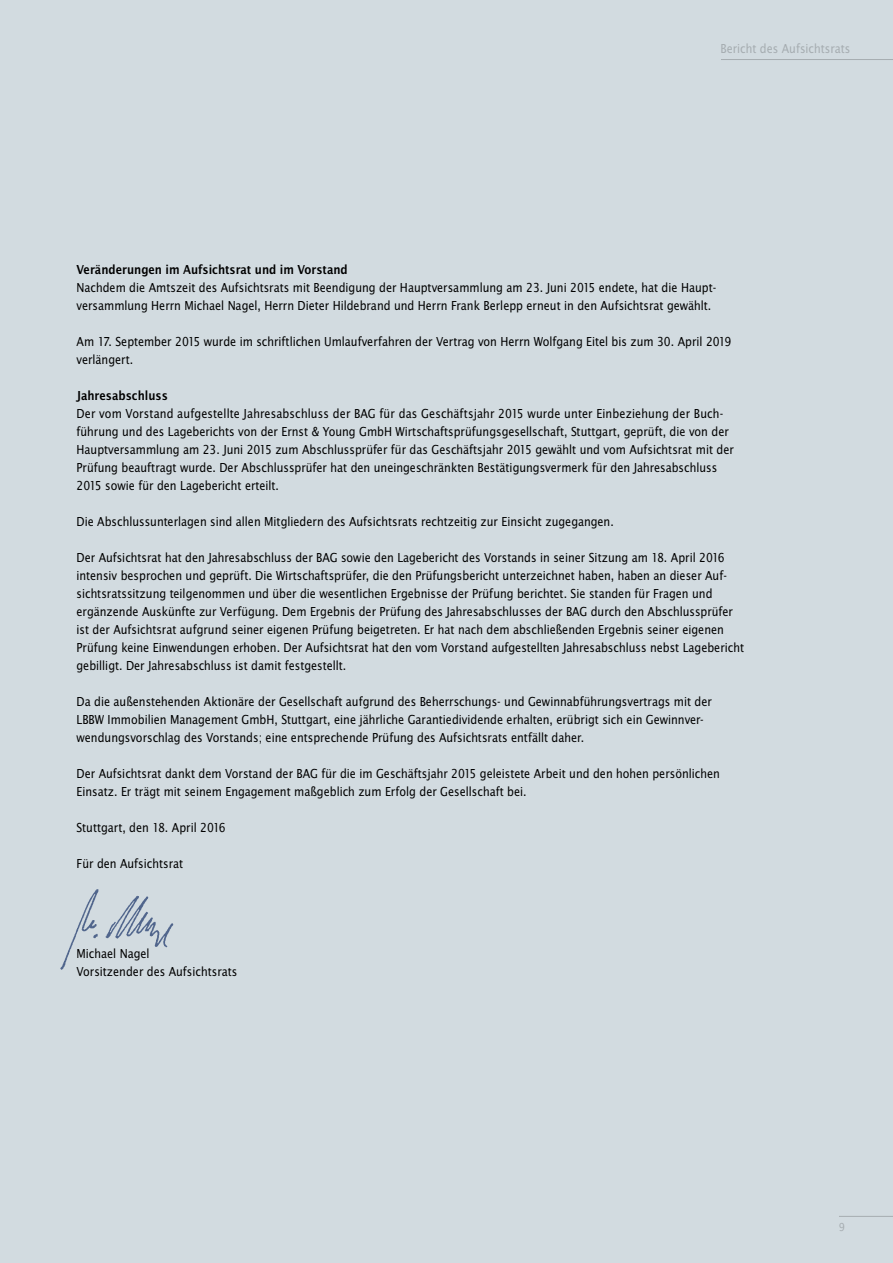
<style>
.page{position:relative;width:893px;height:1263px;background:#d2dbe0}
.page>*{position:absolute;margin:0;border:0;box-sizing:border-box;transform-origin:0 0}
.t1{font:13.5px/18px "Lucida Sans Nar EF";color:#000}
.t2{font:13.5px "Lucida Sans Nar EF Dem Bol";color:#000}
.t3{font:13.5px "Lucida Sans Nar EF";color:#a6adb1}
.t4{font:12px "Lucida Sans Nar EF";color:#a6adb1}
</style>
<div class="page">
<hr style="left:839px;top:1216px;width:54px;height:1px;background:#a6adb1">
<hr style="left:721px;top:59px;width:172px;height:1px;background:#a6adb1">
<img style="left:60px;top:889px;width:114px;height:81px">
<p class="t3" style="left:720px;top:42px;width:132px">Bericht des Aufsichtsrats</p>
<p class="t2" style="left:77px;top:262px;width:273px">Veränderungen im Aufsichtsrat und im Vorstand</p>
<p class="t1" style="left:77px;top:278px;width:640px">Nachdem die Amtszeit des Aufsichtsrats mit Beendigung der Hauptversammlung am 23. Juni 2015 endete, hat die Haupt&shy;versammlung Herrn Michael Nagel, Herrn Dieter Hildebrand und Herrn Frank Berlepp erneut in den Aufsichtsrat gewählt.</p>
<p class="t1" style="left:77px;top:332px;width:656px">Am 17. September 2015 wurde im schriftlichen Umlaufverfahren der Vertrag von Herrn Wolfgang Eitel bis zum 30. April 2019 verlängert.</p>
<p class="t2" style="left:77px;top:388px;width:93px">Jahresabschluss</p>
<p class="t1" style="left:77px;top:404px;width:659px">Der vom Vorstand aufgestellte Jahresabschluss der BAG für das Geschäftsjahr 2015 wurde unter Einbeziehung der Buch&shy;führung und des Lageberichts von der Ernst &amp; Young GmbH Wirtschaftsprüfungsgesellschaft, Stuttgart, geprüft, die von der Hauptversammlung am 23. Juni 2015 zum Abschlussprüfer für das Geschäftsjahr 2015 gewählt und vom Aufsichtsrat mit der Prüfung beauftragt wurde. Der Abschlussprüfer hat den uneingeschränkten Bestätigungsvermerk für den Jahresabschluss 2015 sowie für den Lagebericht erteilt.</p>
<p class="t1" style="left:77px;top:512px;width:539px">Die Abschlussunterlagen sind allen Mitgliedern des Aufsichtsrats rechtzeitig zur Einsicht zugegangen.</p>
<p class="t1" style="left:77px;top:548px;width:669px">Der Aufsichtsrat hat den Jahresabschluss der BAG sowie den Lagebericht des Vorstands in seiner Sitzung am 18. April 2016 intensiv besprochen und geprüft. Die Wirtschaftsprüfer, die den Prüfungsbericht unterzeichnet haben, haben an dieser Auf&shy;sichtsratssitzung teilgenommen und über die wesentlichen Ergebnisse der Prüfung berichtet. Sie standen für Fragen und ergänzende Auskünfte zur Verfügung. Dem Ergebnis der Prüfung des Jahresabschlusses der BAG durch den Abschlussprüfer ist der Aufsichtsrat aufgrund seiner eigenen Prüfung beigetreten. Er hat nach dem abschließenden Ergebnis seiner eigenen Prüfung keine Einwendungen erhoben. Der Aufsichtsrat hat den vom Vorstand aufgestellten Jahresabschluss nebst Lagebericht gebilligt. Der Jahresabschluss ist damit festgestellt.</p>
<p class="t1" style="left:77px;top:692px;width:637px">Da die außenstehenden Aktionäre der Gesellschaft aufgrund des Beherrschungs- und Gewinnabführungsvertrags mit der<br>LBBW Immobilien Management GmbH, Stuttgart, eine jährliche Garantiedividende erhalten, erübrigt sich ein Gewinnver&shy;wendungsvorschlag des Vorstands; eine entsprechende Prüfung des Aufsichtsrats entfällt daher.</p>
<p class="t1" style="left:77px;top:764px;width:645px">Der Aufsichtsrat dankt dem Vorstand der BAG für die im Geschäftsjahr 2015 geleistete Arbeit und den hohen persönlichen<br>Einsatz. Er trägt mit seinem Engagement maßgeblich zum Erfolg der Gesellschaft bei.</p>
<p class="t1" style="left:77px;top:818px;width:151px">Stuttgart, den 18. April 2016</p>
<p class="t1" style="left:77px;top:854px;width:108px">Für den Aufsichtsrat</p>
<p class="t1" style="left:77px;top:944px;width:162px">Michael Nagel<br>Vorsitzender des Aufsichtsrats</p>
<p class="t4" style="left:839px;top:1220px;width:8px">9</p>
</div>
